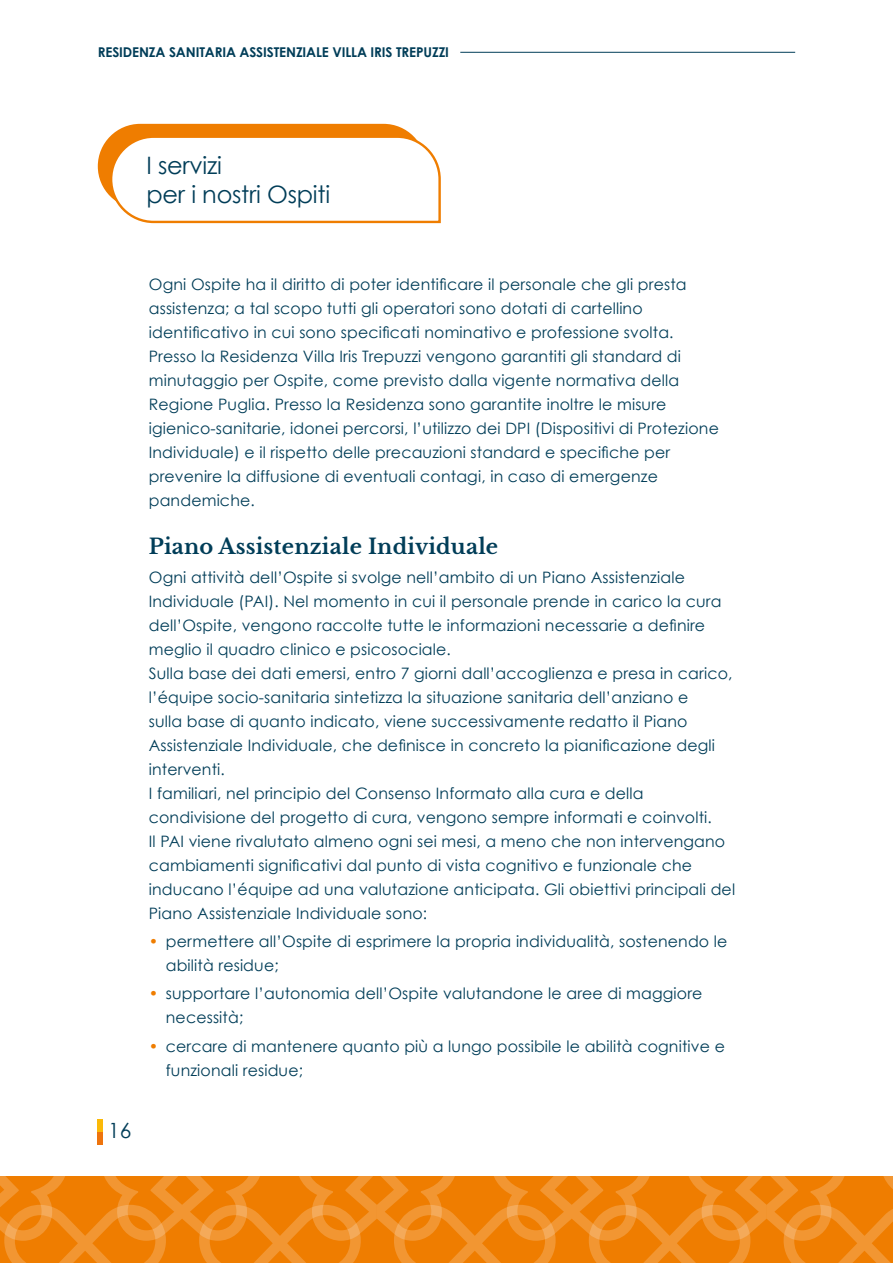
<style>
.page{position:relative;width:893px;height:1263px;background:#fff}
.page>*{position:absolute;margin:0;border:0;box-sizing:border-box;transform-origin:0 0}
.t1{font:24px/28.8px "Century Gothic";letter-spacing:-.01em;color:#003d58}
.t2{font:700 21px "Libre Baskerville";letter-spacing:.01em;color:#003d58}
.t3{font:21px "Century Gothic";color:#003d58}
.t4{font:15.75px/24px "Century Gothic";letter-spacing:.01em;color:#003d58}
.t5{font:700 13.5px "Century Gothic";letter-spacing:-.01em;color:#003d58}
.s1{color:#ef7d00}
</style>
<div class="page">
<svg style="left:0;top:1176px;width:893px;height:87px;background:#f08613"></svg>
<hr style="left:460px;top:52px;width:335px;height:1px;background:#003d58">
<div style="left:98px;top:1132px;width:5px;height:12px;background:#ee740d"></div>
<div style="left:98px;top:1119px;width:5px;height:13px;background:#fbb908"></div>
<svg style="left:98px;top:124px;width:343px;height:100px"></svg>
<p class="t5" style="left:98px;top:44px;width:353px">RESIDENZA SANITARIA ASSISTENZIALE VILLA IRIS TREPUZZI</p>
<h1 class="t1" style="left:146px;top:150px;width:185px">I servizi<br>per i nostri Ospiti</h1>
<h2 class="t3" style="left:108px;top:1118px;width:25px">16</h2>
<p class="t4" style="left:149px;top:272px;width:572px">Ogni Ospite ha il diritto di poter identificare il personale che gli presta assistenza; a tal scopo tutti gli operatori sono dotati di cartellino identificativo in cui sono specificati nominativo e professione svolta.<br>Presso la Residenza Villa Iris Trepuzzi vengono garantiti gli standard di minutaggio per Ospite, come previsto dalla vigente normativa della Regione Puglia. Presso la Residenza sono garantite inoltre le misure igienico-sanitarie, idonei percorsi, l’utilizzo dei DPI (Dispositivi di Protezione Individuale) e il rispetto delle precauzioni standard e specifiche per prevenire la diffusione di eventuali contagi, in caso di emergenze pandemiche.</p>
<h2 class="t2" style="left:149px;top:534px;width:351px">Piano Assistenziale Individuale</h2>
<p class="t4" style="left:149px;top:565px;width:588px">Ogni attività dell’Ospite si svolge nell’ambito di un Piano Assistenziale Individuale (PAI). Nel momento in cui il personale prende in carico la cura dell’Ospite, vengono raccolte tutte le informazioni necessarie a definire meglio il quadro clinico e psicosociale.<br>Sulla base dei dati emersi, entro 7 giorni dall’accoglienza e presa in carico, l’équipe socio-sanitaria sintetizza la situazione sanitaria dell’anziano e<br>sulla base di quanto indicato, viene successivamente redatto il Piano Assistenziale Individuale, che definisce in concreto la pianificazione degli interventi.<br>I familiari, nel principio del Consenso Informato alla cura e della condivisione del progetto di cura, vengono sempre informati e coinvolti.<br>Il PAI viene rivalutato almeno ogni sei mesi, a meno che non intervengano cambiamenti significativi dal punto di vista cognitivo e funzionale che inducano l’équipe ad una valutazione anticipata. Gli obiettivi principali del Piano Assistenziale Individuale sono:</p>
<p class="t4" style="left:166px;top:929px;width:563px;text-indent:-17px"><span class="s1">•</span> permettere all’Ospite di esprimere la propria individualità, sostenendo le abilità residue;</p>
<p class="t4" style="left:166px;top:981px;width:538px;text-indent:-17px"><span class="s1">•</span> supportare l’autonomia dell’Ospite valutandone le aree di maggiore necessità;</p>
<p class="t4" style="left:166px;top:1033px;width:561px;text-indent:-17px"><span class="s1">•</span> cercare di mantenere quanto più a lungo possibile le abilità cognitive e funzionali residue;</p>
</div>
